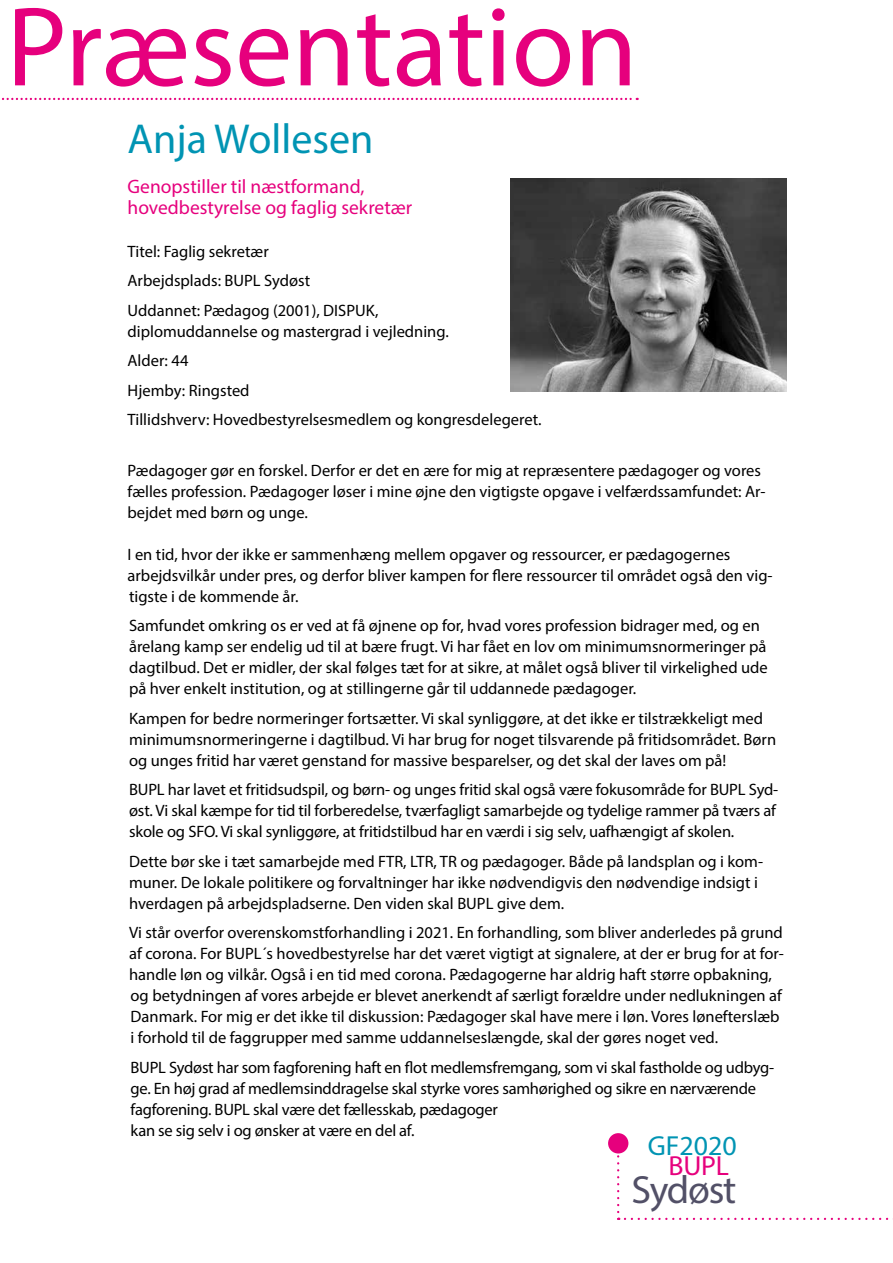
<style>
.page{position:relative;width:893px;height:1263px;background:#fff}
.page>*{position:absolute;margin:0;border:0;box-sizing:border-box;transform-origin:0 0}
.t1{font:114px "Myriad Pro";color:#e6007d}
.t2{font:42px "Myriad Pro";color:#0094b3}
.t3{font:39.45px "Myriad Pro";letter-spacing:-.03em;color:#525067}
.t4{font:27.6px "Myriad Pro";color:#0094b3}
.t5{font:27.6px "Myriad Pro";color:#e6007d}
.t6{font:19.5px/21px "Myriad Pro";color:#e6007d}
.t7{font:16.5px/21px "Myriad Pro";color:#000}
</style>
<div class="page">
<svg style="left:2px;top:98px;width:636px;height:2px"></svg>
<svg style="left:625px;top:1218px;width:268px;height:2px"></svg>
<div style="left:608px;top:1133px;width:20px;height:20px;background:#e6007d;border-radius:50%"></div>
<svg style="left:617px;top:1153px;width:2px;height:59px"></svg>
<img style="left:510px;top:179px;width:277px;height:212px">
<h1 class="t1" style="left:6px;top:-23px;width:633px">Præsentation</h1>
<h2 class="t2" style="left:128px;top:113px;width:247px">Anja Wollesen</h2>
<p class="t6" style="left:128px;top:176px;width:286px">Genopstiller til næstformand, hovedbestyrelse og faglig sekretær</p>
<p class="t7" style="left:128px;top:236px;width:252px;line-height:29.5px">Titel: Faglig sekretær<br>Arbejdsplads: BUPL Sydøst<br>Uddannet: Pædagog (2001), DISPUK,</p>
<p class="t7" style="left:128px;top:316px;width:415px;line-height:29.5px">diplomuddannelse og mastergrad i vejledning.<br>Alder: 44<br>Hjemby: Ringsted<br>Tillidshverv: Hovedbestyrelsesmedlem og kongresdelegeret.</p>
<p class="t7" style="left:128px;top:459px;width:639px">Pædagoger gør en forskel. Derfor er det en ære for mig at repræsentere pædagoger og vores fælles profession. Pædagoger løser i mine øjne den vigtigste opgave i velfærdssamfundet: Ar&shy;bejdet med børn og unge.</p>
<p class="t7" style="left:128px;top:543px;width:647px">I en tid, hvor der ikke er sammenhæng mellem opgaver og ressourcer, er pædagogernes arbejdsvilkår under pres, og derfor bliver kampen for flere ressourcer til området også den vig&shy;tigste i de kommende år.</p>
<p class="t7" style="left:129px;top:615px;width:640px">Samfundet omkring os er ved at få øjnene op for, hvad vores profession bidrager med, og en årelang kamp ser endelig ud til at bære frugt. Vi har fået en lov om minimumsnormeringer på dagtilbud. Det er midler, der skal følges tæt for at sikre, at målet også bliver til virkelighed ude på hver enkelt institution, og at stillingerne går til uddannede pædagoger.</p>
<p class="t7" style="left:129px;top:707px;width:649px">Kampen for bedre normeringer fortsætter. Vi skal synliggøre, at det ikke er tilstrækkeligt med minimumsnormeringerne i dagtilbud. Vi har brug for noget tilsvarende på fritidsområdet. Børn og unges fritid har været genstand for massive besparelser, og det skal der laves om på!</p>
<p class="t7" style="left:129px;top:779px;width:651px">BUPL har lavet et fritidsudspil, og børn- og unges fritid skal også være fokusområde for BUPL Syd&shy;øst. Vi skal kæmpe for tid til forberedelse, tværfagligt samarbejde og tydelige rammer på tværs af skole og SFO. Vi skal synliggøre, at fritidstilbud har en værdi i sig selv, uafhængigt af skolen.</p>
<p class="t7" style="left:129px;top:850px;width:635px">Dette bør ske i tæt samarbejde med FTR, LTR, TR og pædagoger. Både på landsplan og i kom&shy;muner. De lokale politikere og forvaltninger har ikke nødvendigvis den nødvendige indsigt i hverdagen på arbejdspladserne. Den viden skal BUPL give dem.</p>
<p class="t7" style="left:129px;top:922px;width:656px">Vi står overfor overenskomstforhandling i 2021. En forhandling, som bliver anderledes på grund af corona. For BUPL´s hovedbestyrelse har det været vigtigt at signalere, at der er brug for at for&shy;handle løn og vilkår. Også i en tid med corona. Pædagogerne har aldrig haft større opbakning, og betydningen af vores arbejde er blevet anerkendt af særligt forældre under nedlukningen af Danmark. For mig er det ikke til diskussion: Pædagoger skal have mere i løn. Vores lønefterslæb i forhold til de faggrupper med samme uddannelseslængde, skal der gøres noget ved.</p>
<p class="t7" style="left:131px;top:1056px;width:645px">BUPL Sydøst har som fagforening haft en flot medlemsfremgang, som vi skal fastholde og udbyg&shy;ge. En høj grad af medlemsinddragelse skal styrke vores samhørighed og sikre en nærværende fagforening. BUPL skal være det fællesskab, pædagoger<br>kan se sig selv i og ønsker at være en del af.</p>
<h3 class="t4" style="left:648px;top:1129px;width:90px">GF2020</h3>
<h3 class="t5" style="left:669px;top:1149px;width:62px">BUPL</h3>
<h3 class="t3" style="left:632px;top:1166px;width:106px">Sydøst</h3>
</div>
